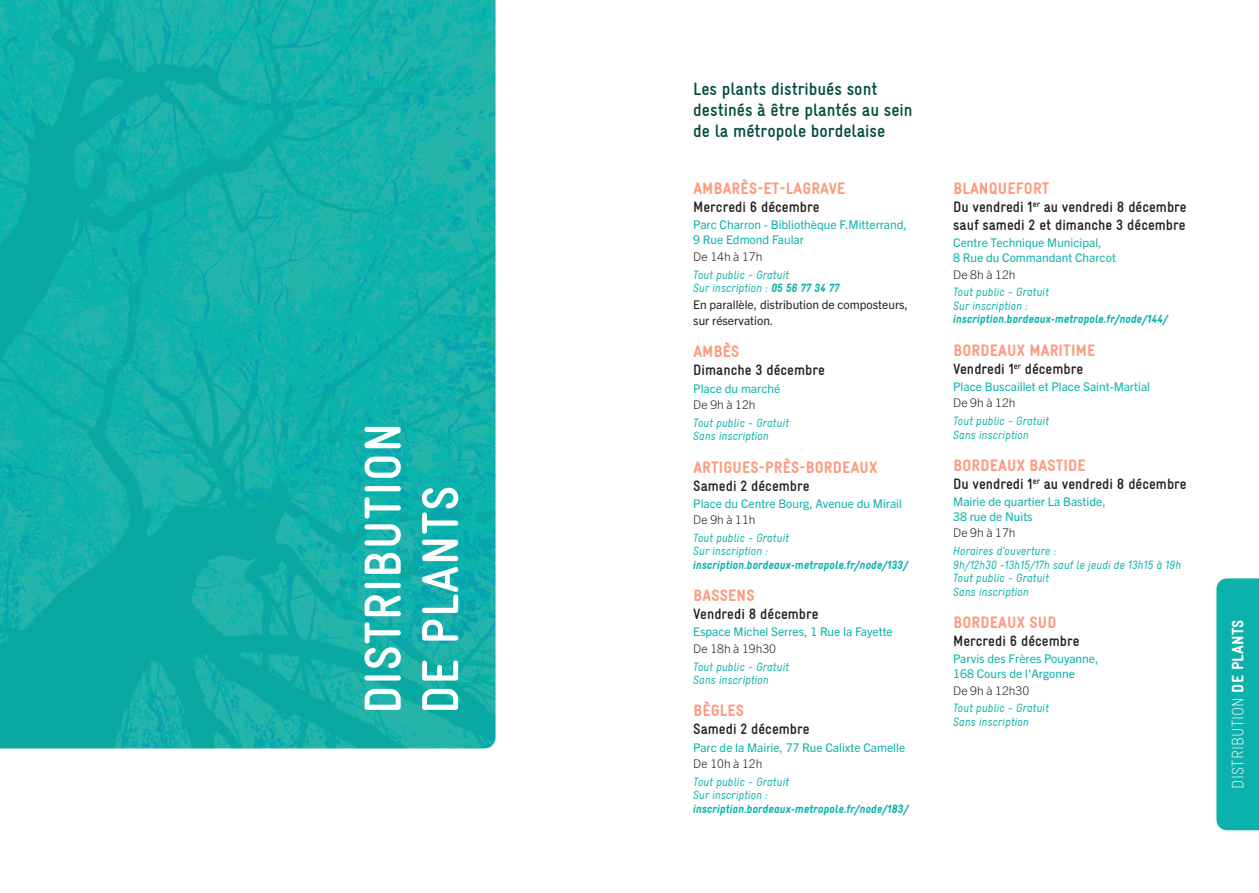
<style>
.page{position:relative;width:1259px;height:893px;background:#fff}
.page>*{position:absolute;margin:0;border:0;box-sizing:border-box;transform-origin:0 0}
.Nom_événement{font:700 condensed 51.75px/57.4px "Gravur LL";letter-spacing:.01em;color:#fff}
.Date{font:700 condensed 18px/21px "Gravur LL";color:#054b40}
.Commune{font:900 condensed 16.5px "Gravur LL";letter-spacing:.01em;color:#fd9a7d}
.Nom_événement-2{font:300 condensed 16.5px "Gravur LL";letter-spacing:.01em;color:#fff}
.Date-2{font:700 condensed 15px/18px "Gravur LL";color:#231f20}
.adresse{font:12px/15px "Trade Gothic Next LT Pro";color:#0bb2ab}
._8_pt{font:italic condensed 12px/13.5px "Gravur LL";color:#0bb2ab}
._8_pt-2{font:italic 900 condensed 12px/13.5px "Gravur LL";color:#0bb2ab}
.Horaires{font:300 12px "Trade Gothic Next LT Pro";color:#231f20}
._8_pt-3{font:12px/16.5px "Trade Gothic Next LT Pro";color:#231f20}
.s1{font-weight:900}
.s2{font-weight:400}
</style>
<div class="page">
<div style="left:1216px;top:578px;width:43px;height:252px;background:#0bb2ab"></div>
<img style="left:0;top:0;width:495px;height:748px">
<p class="Nom_événement" style="left:352px;top:714px;width:293px;rotate:-90deg">DISTRIBUTION<br>DE PLANTS</p>
<p class="Date" style="left:693px;top:78px;width:221px">Les plants distribués sont destinés à être plantés au sein de la métropole bordelaise</p>
<p class="Commune" style="left:693px;top:177px;width:154px">AMBARÈS-ET-LAGRAVE</p>
<p class="Date-2" style="left:693px;top:197px;width:128px">Mercredi 6 décembre</p>
<p class="adresse" style="left:693px;top:217px;width:215px">Parc Charron - Bibliothèque F.Mitterrand,<br>9 Rue Edmond Faular</p>
<p class="Horaires" style="left:693px;top:248px;width:71px">De 14h à 17h</p>
<p class="_8_pt" style="left:693px;top:267px;width:148px">Tout public - Gratuit<br>Sur inscription : <span class="s1">05 56 77 34 77</span></p>
<p class="_8_pt-3" style="left:693px;top:295px;width:216px">En parallèle, distribution de composteurs, sur réservation.</p>
<p class="Commune" style="left:693px;top:340px;width:48px">AMBÈS</p>
<p class="Date-2" style="left:693px;top:361px;width:133px">Dimanche 3 décembre</p>
<p class="adresse" style="left:693px;top:380px;width:89px">Place du marché</p>
<p class="Horaires" style="left:693px;top:396px;width:64px">De 9h à 12h</p>
<p class="_8_pt" style="left:693px;top:416px;width:97px">Tout public - Gratuit</p>
<p class="_8_pt" style="left:693px;top:429px;width:77px">Sans inscription</p>
<p class="Commune" style="left:693px;top:456px;width:185px">ARTIGUES-PRÈS-BORDEAUX</p>
<p class="Date-2" style="left:693px;top:476px;width:118px">Samedi 2 décembre</p>
<p class="adresse" style="left:693px;top:495px;width:210px">Place du Centre Bourg, Avenue du Mirail</p>
<p class="Horaires" style="left:693px;top:511px;width:64px">De 9h à 11h</p>
<p class="_8_pt" style="left:693px;top:531px;width:97px">Tout public - Gratuit</p>
<p class="_8_pt-2" style="left:693px;top:544px;width:217px"><span class="s2">Sur inscription : </span>inscription.bordeaux-metropole.fr/node/133/</p>
<p class="Commune" style="left:693px;top:584px;width:63px">BASSENS</p>
<p class="Date-2" style="left:693px;top:604px;width:127px">Vendredi 8 décembre</p>
<p class="adresse" style="left:693px;top:624px;width:201px">Espace Michel Serres, 1 Rue la Fayette</p>
<p class="Horaires" style="left:693px;top:640px;width:84px">De 18h à 19h30</p>
<p class="_8_pt" style="left:693px;top:659px;width:97px">Tout public - Gratuit</p>
<p class="_8_pt" style="left:693px;top:673px;width:77px">Sans inscription</p>
<p class="Commune" style="left:693px;top:699px;width:52px">BÈGLES</p>
<p class="Date-2" style="left:693px;top:719px;width:118px">Samedi 2 décembre</p>
<p class="adresse" style="left:693px;top:739px;width:213px">Parc de la Mairie, 77 Rue Calixte Camelle</p>
<p class="Horaires" style="left:693px;top:755px;width:71px">De 10h à 12h</p>
<p class="_8_pt" style="left:693px;top:774px;width:97px">Tout public - Gratuit</p>
<p class="_8_pt-2" style="left:693px;top:788px;width:217px"><span class="s2">Sur inscription : </span>inscription.bordeaux-metropole.fr/node/183/</p>
<p class="Commune" style="left:953px;top:177px;width:98px">BLANQUEFORT</p>
<p class="Date-2" style="left:953px;top:197px;width:235px">Du vendredi 1<sup>er</sup> au vendredi 8 décembre sauf samedi 2 et dimanche 3 décembre</p>
<p class="adresse" style="left:953px;top:234px;width:164px">Centre Technique Municipal,<br>8 Rue du Commandant Charcot</p>
<p class="Horaires" style="left:953px;top:266px;width:64px">De 8h à 12h</p>
<p class="_8_pt" style="left:953px;top:285px;width:97px">Tout public - Gratuit</p>
<p class="_8_pt-2" style="left:953px;top:299px;width:216px"><span class="s2">Sur inscription : </span>inscription.bordeaux-metropole.fr/node/144/</p>
<p class="Commune" style="left:953px;top:339px;width:144px">BORDEAUX MARITIME</p>
<p class="Date-2" style="left:953px;top:359px;width:132px">Vendredi 1<sup>er</sup> décembre</p>
<p class="adresse" style="left:953px;top:378px;width:198px">Place Buscaillet et Place Saint-Martial</p>
<p class="Horaires" style="left:953px;top:395px;width:64px">De 9h à 12h</p>
<p class="_8_pt" style="left:953px;top:414px;width:97px">Tout public - Gratuit</p>
<p class="_8_pt" style="left:953px;top:427px;width:77px">Sans inscription</p>
<p class="Commune" style="left:953px;top:454px;width:134px">BORDEAUX BASTIDE</p>
<p class="Date-2" style="left:953px;top:474px;width:235px">Du vendredi 1<sup>er</sup> au vendredi 8 décembre</p>
<p class="adresse" style="left:953px;top:493px;width:154px">Mairie de quartier La Bastide,<br>38 rue de Nuits</p>
<p class="Horaires" style="left:953px;top:525px;width:64px">De 9h à 17h</p>
<p class="_8_pt" style="left:953px;top:544px;width:229px">Horaires d'ouverture :<br>9h/12h30 -13h15/17h sauf le jeudi de 13h15 à 19h</p>
<p class="_8_pt" style="left:953px;top:571px;width:97px">Tout public - Gratuit</p>
<p class="_8_pt" style="left:953px;top:584px;width:77px">Sans inscription</p>
<p class="Commune" style="left:953px;top:611px;width:105px">BORDEAUX SUD</p>
<p class="Date-2" style="left:953px;top:631px;width:128px">Mercredi 6 décembre</p>
<p class="adresse" style="left:953px;top:650px;width:147px">Parvis des Frères Pouyanne,<br>168 Cours de l'Argonne</p>
<p class="Horaires" style="left:953px;top:682px;width:77px">De 9h à 12h30</p>
<p class="_8_pt" style="left:953px;top:701px;width:97px">Tout public - Gratuit</p>
<p class="_8_pt" style="left:953px;top:715px;width:77px">Sans inscription</p>
<p class="Nom_événement-2" style="left:1227px;top:788px;width:171px;rotate:-90deg">DISTRIBUTION <span class="s1">DE PLANTS</span></p>
</div>
